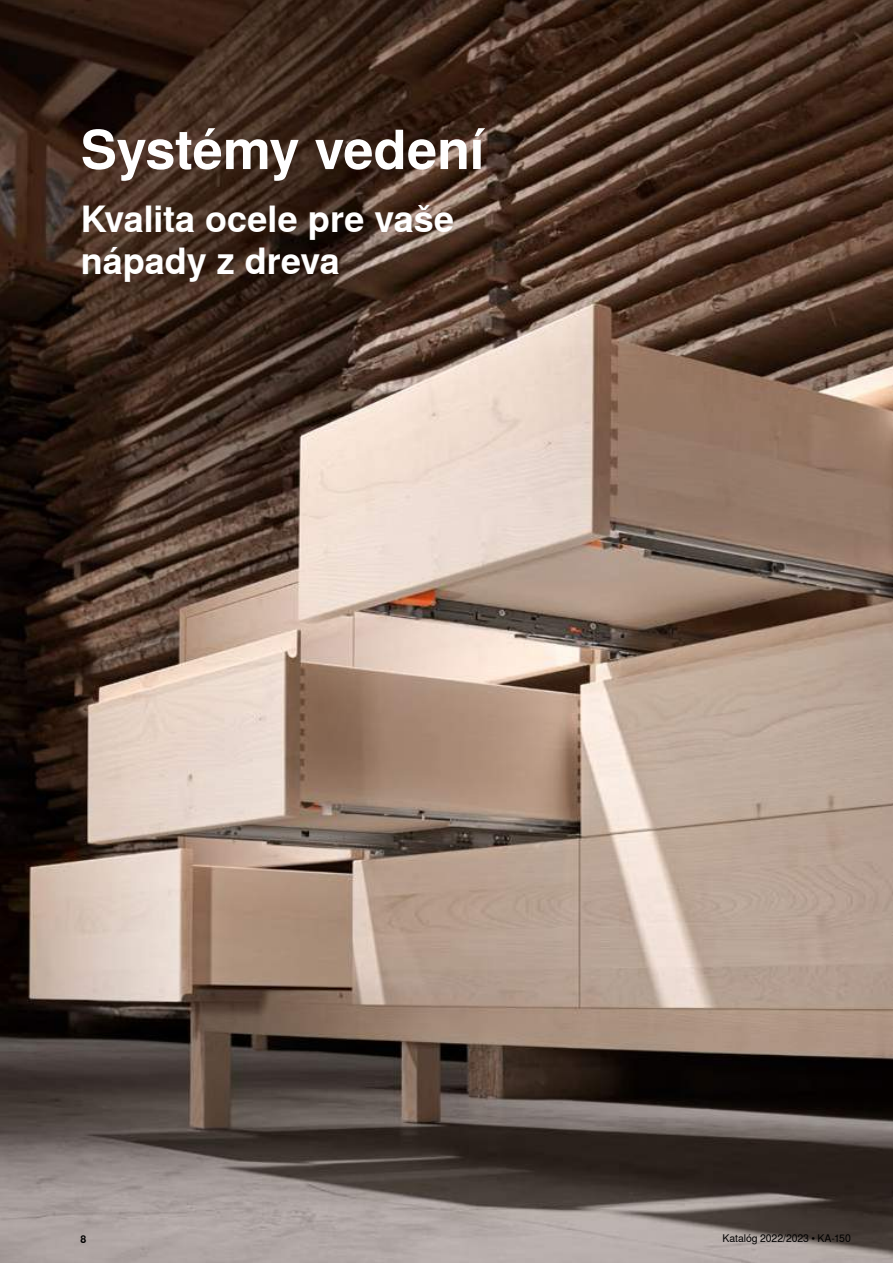
<style>
.page{position:relative;width:893px;height:1263px;background:#fff}
.page>*{position:absolute;margin:0;border:0;box-sizing:border-box;transform-origin:0 0}
.t1{font:700 54px "Nimbus Sans Global";letter-spacing:-.005em;color:#fff}
.t2{font:700 36px/42px "Nimbus Sans Global";color:#fff}
.t3{font:10.5px "Nimbus Sans Global";letter-spacing:-.01em;color:#000}
.t4{font:700 10.5px "Nimbus Sans Global";color:#000}
</style>
<div class="page">
<img style="left:0;top:0;width:893px;height:1263px">
<h1 class="t1" style="left:81px;top:119px;width:405px">Systémy vedení</h1>
<p class="t2" style="left:81px;top:199px;width:375px">Kvalita ocele pre vaše nápady z dreva</p>
<p class="t4" style="left:81px;top:1233px;width:7px">8</p>
<p class="t3" style="left:722px;top:1232px;width:130px">Katalóg 2022/2023 • KA-150</p>
</div>
